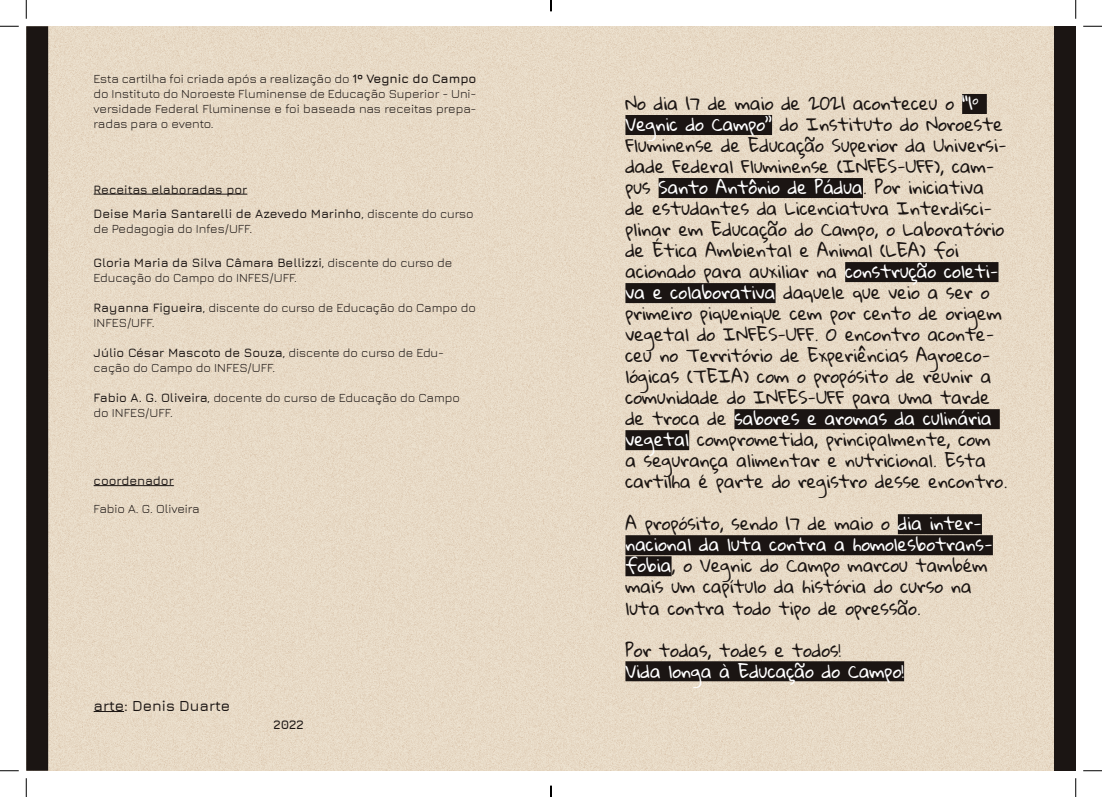
<style>
.page{position:relative;width:1102px;height:797px;background:#fff}
.page>*{position:absolute;margin:0;border:0;box-sizing:border-box;transform-origin:0 0}
.t1{font:17.5px/21px "Gloria Hallelujah";color:#1b1513}
.t2{font:17.5px "Gloria Hallelujah";color:#fff}
.t3{font:600 15px "Jura";color:#1b1513}
.t4{font:12.5px/15px "Jura";color:#1b1513}
.t5{font:600 12.5px "Jura";color:#1b1513}
.t6{font:700 12.5px "Jura";color:#1b1513}
.s1{font-weight:700}
.s2{font-weight:600}
.s3{color:#fff}
</style>
<div class="page">
<div style="left:26px;top:26px;width:1043px;height:744px;background:#e7dac6"></div>
<div style="left:26px;top:26px;width:22px;height:744px;background:#1b1513;border:1px solid #1b1513"></div>
<div style="left:1054px;top:26px;width:21px;height:744px;background:#1b1513"></div>
<hr style="left:94px;top:711px;width:30px;height:1px;background:#1b1513">
<hr style="left:94px;top:485px;width:80px;height:1px;background:#1b1513">
<hr style="left:94px;top:194px;width:153px;height:1px;background:#1b1513">
<div style="left:962px;top:94px;width:24px;height:20px;background:#1b1513"></div>
<div style="left:625px;top:115px;width:147px;height:20px;background:#1b1513"></div>
<div style="left:658px;top:178px;width:204px;height:20px;background:#1b1513"></div>
<div style="left:845px;top:262px;width:153px;height:20px;background:#1b1513"></div>
<div style="left:625px;top:283px;width:150px;height:20px;background:#1b1513"></div>
<div style="left:734px;top:409px;width:265px;height:20px;background:#1b1513"></div>
<div style="left:625px;top:430px;width:64px;height:20px;background:#1b1513"></div>
<div style="left:897px;top:514px;width:84px;height:20px;background:#1b1513"></div>
<div style="left:625px;top:535px;width:367px;height:20px;background:#1b1513"></div>
<div style="left:625px;top:556px;width:46px;height:20px;background:#1b1513"></div>
<div style="left:625px;top:661px;width:279px;height:20px;background:#1b1513"></div>
<svg style="left:0;top:25px;width:19px;height:2px"></svg>
<svg style="left:1083px;top:25px;width:18px;height:2px"></svg>
<svg style="left:0;top:770px;width:19px;height:1px"></svg>
<svg style="left:1083px;top:770px;width:18px;height:1px"></svg>
<svg style="left:25px;top:0;width:2px;height:19px"></svg>
<svg style="left:25px;top:778px;width:2px;height:19px"></svg>
<svg style="left:1075px;top:0;width:1px;height:19px"></svg>
<svg style="left:1075px;top:778px;width:1px;height:19px"></svg>
<svg style="left:550px;top:785px;width:1px;height:12px"></svg>
<p class="t4" style="left:94px;top:70px;width:384px;text-align:justify">Esta cartilha foi criada após a realização do <span class="s1">1º Vegnic do Campo </span>do Instituto do Noroeste Fluminense de Educação Superior - Uni&shy;versidade Federal Fluminense e foi baseada nas receitas prepa&shy;radas para o evento.</p>
<p class="t5" style="left:94px;top:180px;width:155px">Receitas elaboradas por</p>
<p class="t4" style="left:94px;top:205px;width:381px"><span class="s2">Deise Maria Santarelli de Azevedo Marinho</span>, discente do curso de Pedagogia do Infes/UFF.</p>
<p class="t4" style="left:94px;top:254px;width:360px"><span class="s2">Gloria Maria da Silva Câmara Bellizzi</span>, discente do curso de<br>Educação do Campo do INFES/UFF.</p>
<p class="t4" style="left:94px;top:299px;width:384px"><span class="s2">Rayanna Figueira</span>, discente do curso de Educação do Campo do<br>INFES/UFF.</p>
<p class="t4" style="left:94px;top:344px;width:352px"><span class="s2">Júlio César Mascoto de Souza</span>, discente do curso de Edu&shy;cação do Campo do INFES/UFF.</p>
<p class="t4" style="left:94px;top:389px;width:368px"><span class="s2">Fabio A. G. Oliveira</span>, docente do curso de Educação do Campo do INFES/UFF.</p>
<p class="t5" style="left:94px;top:471px;width:82px">coordenador</p>
<p class="t4" style="left:94px;top:500px;width:108px">Fabio A. G. Oliveira</p>
<p class="t3" style="left:94px;top:694px;width:138px">arte: Denis Duarte</p>
<p class="t6" style="left:273px;top:715px;width:32px">2022</p>
<p class="t1" style="left:625px;top:94px;width:383px">No dia 17 de maio de 2021 aconteceu o <span class="s3">“1º Vegnic do Campo”</span> do Instituto do Noroeste Fluminense de Educação Superior da Universi&shy;dade Federal Fluminense (INFES-UFF), cam&shy;pus <span class="s3">Santo Antônio de Pádua</span>. Por iniciativa de estudantes da Licenciatura Interdisci&shy;plinar em Educação do Campo, o Laboratório de Ética Ambiental e Animal (LEA) foi acionado para auxiliar na <span class="s3">construção coleti&shy;va e colaborativa</span> daquele que veio a ser o primeiro piquenique cem por cento de origem vegetal do INFES-UFF. O encontro aconte&shy;ceu no Território de Experiências Agroeco&shy;lógicas (TEIA) com o propósito de reunir a comunidade do INFES-UFF para uma tarde de troca de <span class="s3">sabores e aromas da culinária vegetal</span> comprometida, principalmente, com<br>a segurança alimentar e nutricional. Esta cartilha é parte do registro desse encontro.</p>
<p class="t1" style="left:625px;top:514px;width:369px">A propósito, sendo 17 de maio o <span class="s3">dia inter&shy;nacional da luta contra a homolesbotrans&shy;fobia</span>, o Vegnic do Campo marcou também mais um capítulo da história do curso na luta contra todo tipo de opressão.</p>
<p class="t1" style="left:625px;top:640px;width:217px">Por todas, todes e todos!</p>
<p class="t2" style="left:625px;top:661px;width:280px">Vida longa à Educação do Campo!</p>
</div>
